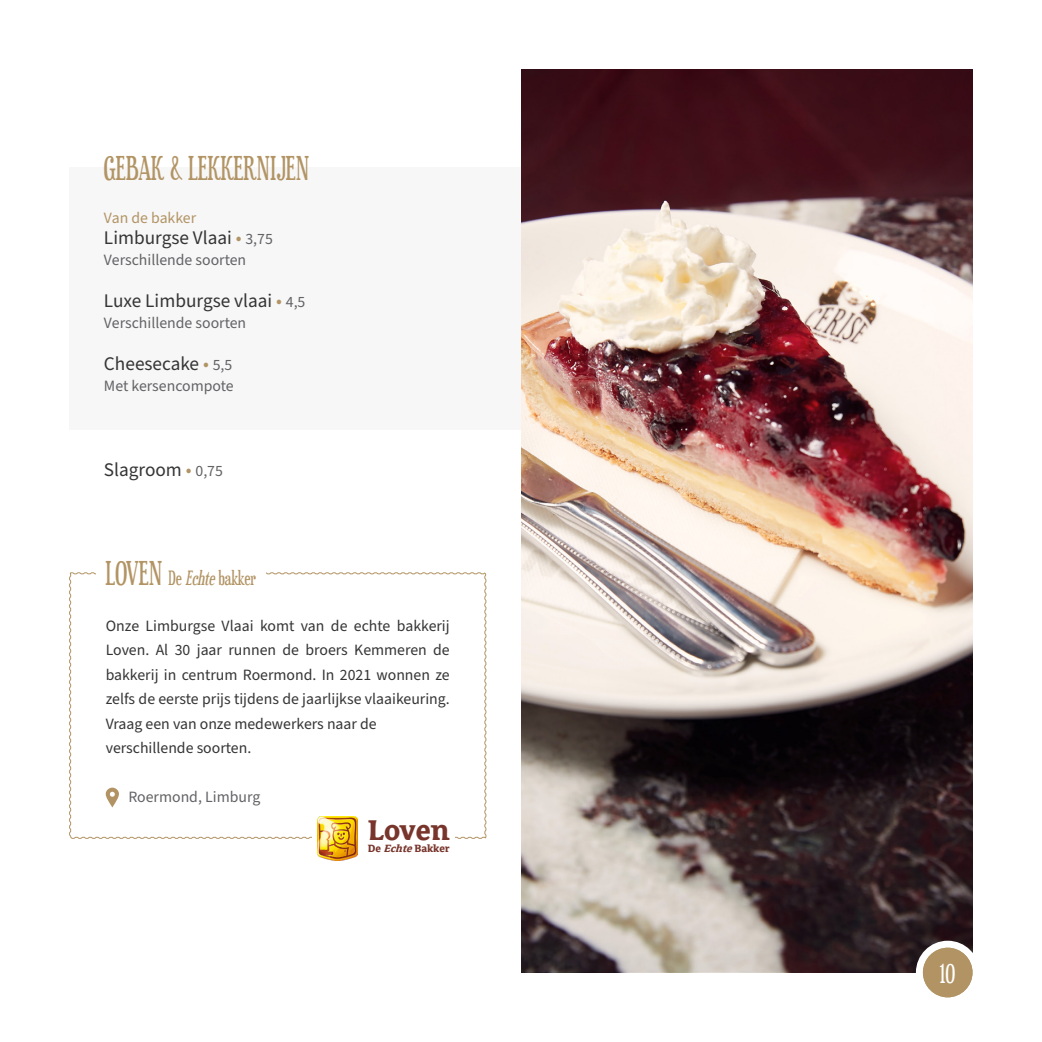
<style>
.page{position:relative;width:1042px;height:1042px;background:#fff}
.page>*{position:absolute;margin:0;border:0;box-sizing:border-box;transform-origin:0 0}
.t1{font:35px "Euphorigenic S";color:#b29464}
.t2{font:700 31.5px "Avance";color:#78352c}
.t3{font:28px "Euphorigenic S";color:#fff}
.t4{font:21px "Euphorigenic S";color:#b29464}
.t5{font:19.25px "Source Sans Pro";color:#363536}
.t6{font:15.75px/24.5px "Source Sans Pro";color:#363536;text-align:justify}
.t7{font:15.75px "Source Sans Pro";color:#636366}
.t8{font:15.75px "Source Sans Pro";color:#b29464}
.t9{font:700 11.55px "Avance";color:#78352c}
.s1{color:#b29464}
.s2{font-size:15.75px;color:#636366}
.s3{font-size:35px}
.s4{font-style:italic}
</style>
<div class="page">
<img style="left:521px;top:69px;width:451px;height:903px">
<svg style="left:69px;top:572px;width:418px;height:267px"></svg>
<div style="left:96px;top:569px;width:169px;height:38px;background:#fff"></div>
<div style="left:312px;top:823px;width:143px;height:37px;background:#fff"></div>
<img style="left:317px;top:817px;width:40px;height:43px">
<div style="left:69px;top:167px;width:452px;height:263px;background:#f7f7f8"></div>
<svg style="left:919px;top:944px;width:57px;height:57px"></svg>
<div style="left:916px;top:940px;width:63px;height:64px;border:7px solid #fff;border-radius:50%"></div>
<div style="left:923px;top:947px;width:49px;height:50px;background:#b29464;border-radius:50%"></div>
<p class="t1" style="left:104px;top:151px;width:207px">GEBAK &amp; LEKKERNIJEN</p>
<p class="t8" style="left:104px;top:208px;width:94px">Van de bakker</p>
<p class="t5" style="left:104px;top:225px;width:170px">Limburgse Vlaai <span class="s1">•</span> <span class="s2">3,75</span></p>
<p class="t7" style="left:104px;top:250px;width:144px">Verschillende soorten</p>
<p class="t5" style="left:104px;top:288px;width:203px">Luxe Limburgse vlaai <span class="s1">•</span> <span class="s2">4,5</span></p>
<p class="t7" style="left:104px;top:313px;width:144px">Verschillende soorten</p>
<p class="t5" style="left:104px;top:351px;width:130px">Cheesecake <span class="s1">•</span> <span class="s2">5,5</span></p>
<p class="t7" style="left:104px;top:376px;width:131px">Met kersencompote</p>
<p class="t5" style="left:104px;top:456px;width:120px">Slagroom <span class="s1">•</span> <span class="s2">0,75</span></p>
<p class="t4" style="left:106px;top:568px;width:151px"><span class="s3">LOVEN</span> De <span class="s4">Echte</span>bakker</p>
<p class="t6" style="left:106px;top:614px;width:345px">Onze Limburgse Vlaai komt van de echte bakkerij</p>
<p class="t6" style="left:106px;top:638px;width:346px">Loven. Al 30 jaar runnen de broers Kemmeren de bakkerij in centrum Roermond. In 2021 wonnen ze zelfs de eerste prijs tijdens de jaarlijkse vlaaikeuring.<br>Vraag een van onze medewerkers naar de</p>
<p class="t6" style="left:106px;top:736px;width:147px">verschillende soorten.</p>
<p class="t7" style="left:128px;top:786px;width:133px">Roermond, Limburg</p>
<p class="t2" style="left:368px;top:814px;width:83px">Loven</p>
<p class="t9" style="left:368px;top:842px;width:83px">De <span class="s4">Echte</span>Bakker</p>
<p class="t3" style="left:940px;top:959px;width:16px">10</p>
<p class="t3" style="left:946px;top:959px;width:9px">2</p>
</div>
